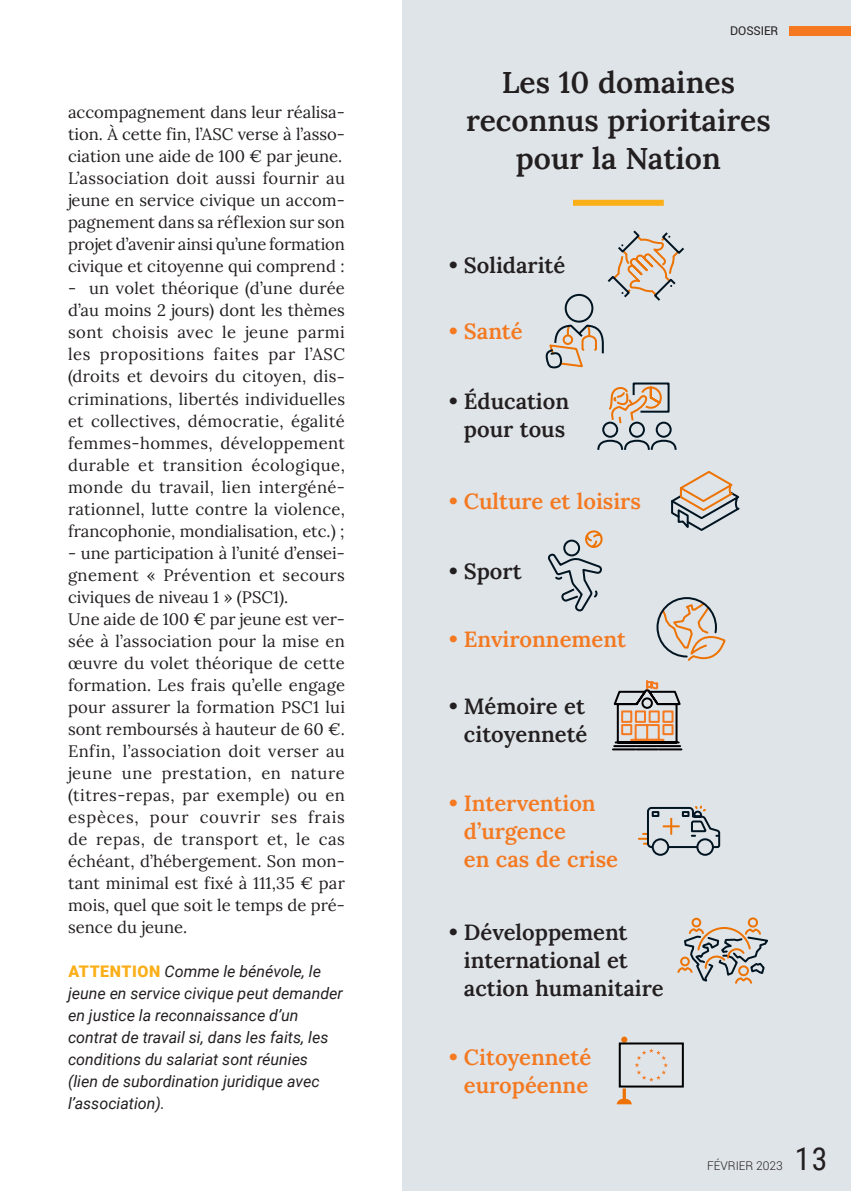
<style>
.page{position:relative;width:851px;height:1191px;background:#fff}
.page>*{position:absolute;margin:0;border:0;box-sizing:border-box;transform-origin:0 0}
.t1{font:31.6px "Roboto Condensed";color:#231f20}
.t2{font:600 30px/38px "Lora";color:#231f20;text-align:center}
.t3{font:600 22px/28px "Lora";color:#231f20;text-align:center}
.t4{font:600 22px/28px "Lora";color:#f47921}
.t5{font:16.6px/22px "Lora";letter-spacing:.005em;color:#231f20}
.t6{font:italic 16px/22px "Roboto";color:#231f20}
.t7{font:300 12px "Roboto";color:#231f20}
.t8{font:12px "Roboto";letter-spacing:-.01em;color:#231f20}
.s1{font-weight:900;font-style:normal;color:#faaf18}
</style>
<div class="page">
<div style="left:403px;top:0;width:447px;height:1191px;background:#dfe4e8"></div>
<div style="left:573px;top:200px;width:90px;height:6px;background:#faaf18"></div>
<div style="left:789px;top:26px;width:61px;height:9px;background:#f47921"></div>
<svg style="left:621px;top:1036px;width:6px;height:6px"></svg>
<svg style="left:616px;top:1088px;width:15px;height:16px"></svg>
<div style="left:618px;top:1042px;width:65px;height:45px;border:2px solid #000"></div>
<svg style="left:634px;top:1048px;width:34px;height:33px"></svg>
<div style="left:651px;top:838px;width:18px;height:17px;border:2px solid #001421;border-radius:50%"></div>
<div style="left:696px;top:838px;width:17px;height:17px;border:2px solid #001421;border-radius:50%"></div>
<svg style="left:638px;top:806px;width:83px;height:43px"></svg>
<svg style="left:656px;top:597px;width:70px;height:64px"></svg>
<svg style="left:597px;top:382px;width:80px;height:68px"></svg>
<svg style="left:677px;top:917px;width:92px;height:67px"></svg>
<svg style="left:545px;top:230px;width:139px;height:139px"></svg>
<svg style="left:548px;top:530px;width:55px;height:82px"></svg>
<svg style="left:671px;top:471px;width:69px;height:60px"></svg>
<svg style="left:612px;top:680px;width:71px;height:71px"></svg>
<p class="t5" style="left:68px;top:100px;width:278px">accompagnement dans leur réalisa&shy;tion. À cette fin, l’ASC verse à l’asso&shy;ciation une aide de 100 € par jeune.<br>L’association doit aussi fournir au jeune en service civique un accom&shy;pagnement dans sa réflexion sur son projet d’avenir ainsi qu’une formation civique et citoyenne qui comprend :</p>
<p class="t5" style="left:68px;top:276px;width:278px;text-align:justify">- un volet théorique (d’une durée d’au moins 2 jours) dont les thèmes sont choisis avec le jeune parmi les propositions faites par l’ASC (droits et devoirs du citoyen, dis&shy;criminations, libertés individuelles et collectives, démocratie, égalité femmes-hommes, développement durable et transition écologique, monde du travail, lien intergéné&shy;rationnel, lutte contre la violence, francophonie, mondialisation, etc.) ;</p>
<p class="t5" style="left:68px;top:540px;width:278px">- une participation à l’unité d’ensei&shy;gnement « Prévention et secours civiques de niveau 1 » (PSC1).<br>Une aide de 100 € par jeune est ver&shy;sée à l’association pour la mise en œuvre du volet théorique de cette formation. Les frais qu’elle engage pour assurer la formation PSC1 lui sont remboursés à hauteur de 60 €.<br>Enfin, l’association doit verser au jeune une prestation, en nature (titres-repas, par exemple) ou en espèces, pour couvrir ses frais de repas, de transport et, le cas échéant, d’hébergement. Son mon&shy;tant minimal est fixé à 111,35 € par mois, quel que soit le temps de pré&shy;sence du jeune.</p>
<p class="t6" style="left:68px;top:959px;width:276px"><span class="s1">ATTENTION</span> Comme le bénévole, le jeune en service civique peut demander en justice la reconnaissance d’un contrat de travail si, dans les faits, les conditions du salariat sont réunies<br>(lien de subordination juridique avec l’association).</p>
<p class="t8" style="left:730px;top:22px;width:49px">DOSSIER</p>
<h2 class="t2" style="left:466px;top:61px;width:306px">Les 10 domaines reconnus prioritaires pour la Nation</h2>
<h3 class="t3" style="left:449px;top:250px;width:118px">• Solidarité</h3>
<h3 class="t4" style="left:449px;top:316px;width:75px">• Santé</h3>
<h3 class="t3" style="left:449px;top:386px;width:122px">• Éducation pour tous</h3>
<h3 class="t4" style="left:449px;top:486px;width:193px">• Culture et loisirs</h3>
<h3 class="t3" style="left:449px;top:555px;width:74px">• Sport</h3>
<h3 class="t4" style="left:449px;top:624px;width:178px">• Environnement</h3>
<h3 class="t3" style="left:449px;top:690px;width:140px;text-align:right">• Mémoire et citoyenneté</h3>
<h3 class="t4" style="left:464px;top:787px;width:156px;text-indent:-15px">• Intervention d’urgence<br>en cas de crise</h3>
<h3 class="t3" style="left:464px;top:916px;width:201px;text-align:left;text-indent:-15px">• Développement international et action humanitaire</h3>
<h3 class="t4" style="left:449px;top:1041px;width:144px;text-align:center">• Citoyenneté européenne</h3>
<p class="t7" style="left:707px;top:1157px;width:77px">FÉVRIER 2023</p>
<h1 class="t1" style="left:794px;top:1136px;width:34px">13</h1>
</div>
